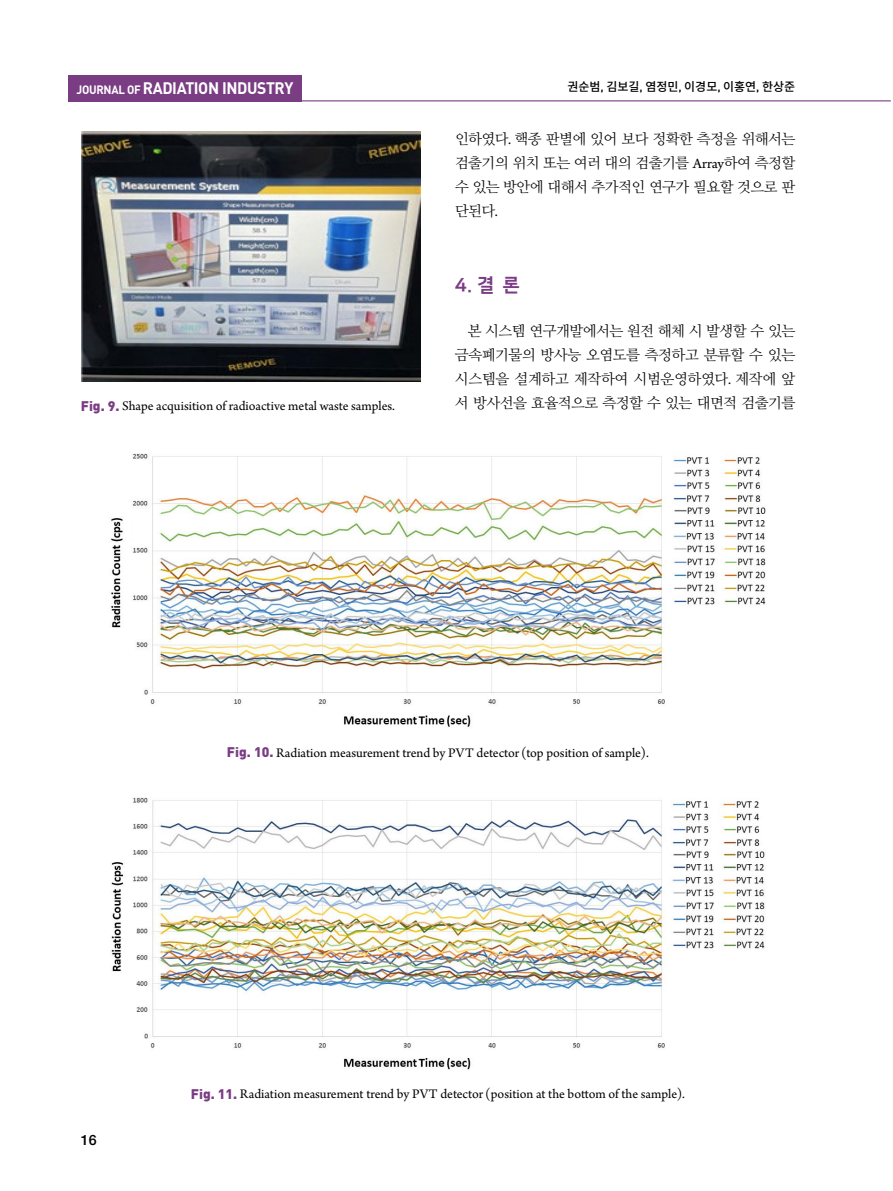
<style>
.page{position:relative;width:893px;height:1191px;background:#fff}
.page>*{position:absolute;margin:0;border:0;box-sizing:border-box;transform-origin:0 0}
.t1{font:18.75px "Nanum Square OTF ac EB";color:#7a3d84}
.t2{font:700 16.5px "DIN";letter-spacing:-.025em;color:#fff;scale:.95 1}
.t3{font:14.55px/24px "Nanum Myeongjo OTF";letter-spacing:-.035em;color:#000;text-align:justify}
.t4{font:500 14.25px "Helvetica Neue LT Std";color:#000}
.t5{font:13.8px "Arno Pro";color:#000}
.t6{font:500 12px "Noto Sans CJ Kkr";color:#000}
.s1{font-size:12px}
.s2{font-family:"DIN"}
.s3{font-family:"Arno Pro";font-size:15px}
.s4{font-family:"DIN";font-weight:900;color:#7a3d84}
</style>
<div class="page">
<div style="left:68px;top:75px;width:234px;height:26px;background:#7a3d84"></div>
<hr style="left:281px;top:100px;width:610px;height:1px;background:#7a3d84">
<img style="left:82px;top:132px;width:338px;height:249px">
<img style="left:111px;top:453px;width:655px;height:274px">
<img style="left:111px;top:797px;width:654px;height:273px">
<p class="t2" style="left:77px;top:77px;width:230px"><span class="s1">JOURNAL OF</span> RADIATION INDUSTRY</p>
<p class="t6" style="left:567px;top:80px;width:229px">권순범<span class="s2">,</span> 김보길<span class="s2">,</span> 염정민<span class="s2">,</span> 이경모<span class="s2">,</span> 이홍연<span class="s2">,</span> 한상준</p>
<p class="t3" style="left:455px;top:126px;width:342px">인하였다<span class="s3">.</span> 핵종 판별에 있어 보다 정확한 측정을 위해서는 검출기의 위치 또는 여러 대의 검출기를 <span class="s3">Array</span>하여 측정할 수 있는 방안에 대해서 추가적인 연구가 필요할 것으로 판 단된다<span class="s3">.</span></p>
<p class="t1" style="left:455px;top:275px;width:66px">4. 결 론</p>
<p class="t3" style="left:455px;top:318px;width:342px;text-indent:13px">본 시스템 연구개발에서는 원전 해체 시 발생할 수 있는 금속폐기물의 방사능 오염도를 측정하고 분류할 수 있는 시스템을 설계하고 제작하여 시범운영하였다<span class="s3">.</span> 제작에 앞</p>
<p class="t5" style="left:81px;top:398px;width:316px"><span class="s4">Fig. 9.</span> Shape acquisition of radioactive metal waste samples.</p>
<p class="t3" style="left:455px;top:390px;width:342px">서 방사선을 효율적으로 측정할 수 있는 대면적 검출기를</p>
<p class="t5" style="left:227px;top:745px;width:424px"><span class="s4">Fig. 10.</span> Radiation measurement trend by PVT detector (top position of sample).</p>
<p class="t4" style="left:81px;top:1131px;width:17px">16</p>
<p class="t5" style="left:191px;top:1086px;width:496px"><span class="s4">Fig. 11.</span> Radiation measurement trend by PVT detector (position at the bottom of the sample).</p>
</div>
